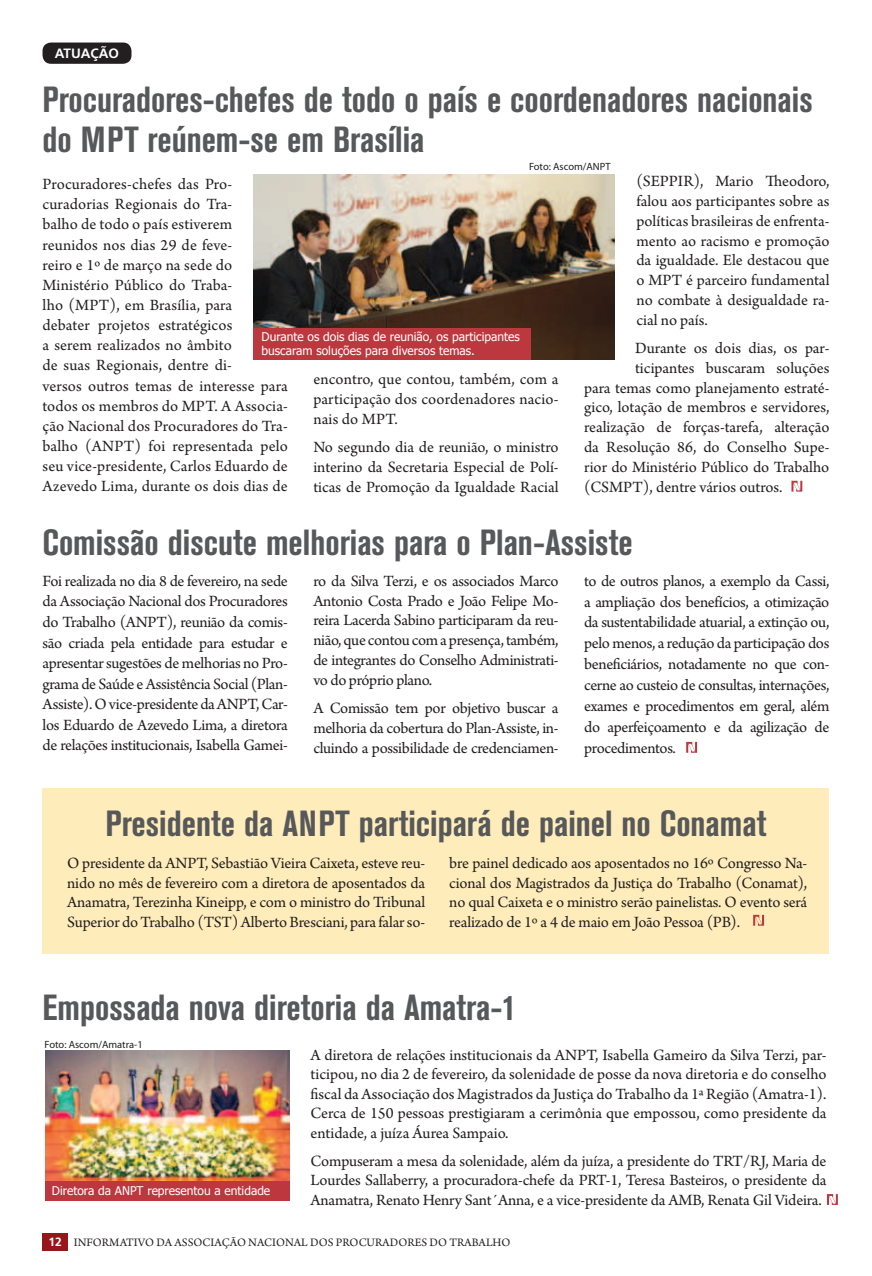
<style>
.page{position:relative;width:872px;height:1276px;background:#fff}
.page>*{position:absolute;margin:0;border:0;box-sizing:border-box;transform-origin:0 0}
.t1{font:700 condensed 36px/40.5px "Akzidenz Grotesk BE";color:#57585a}
.t2{font:16.5px/19.8px "Arno Pro";color:#231f20;text-align:justify}
.t3{font:700 13.5px "Frutiger";color:#fff}
.t4{font:12px/13.5px "Tahoma";color:#fff}
.t5{font:12px "Arno Pro";color:#231f20}
.t6{font:10.5px "Myriad Pro";color:#231f20}
.s1{font-family:"Frutiger";font-weight:700;color:#fff}
</style>
<div class="page">
<div style="left:43px;top:1233px;width:25px;height:17px;background:#961619"></div>
<svg style="left:791px;top:481px;width:11px;height:10px"></svg>
<div style="left:43px;top:787px;width:786px;height:166px;background:#feedbb"></div>
<div style="left:45px;top:1179px;width:244px;height:21px;background:#bd383e"></div>
<div style="left:43px;top:43px;width:88px;height:21px;background:#231f20;border-radius:9px"></div>
<img style="left:254px;top:175px;width:361px;height:185px">
<svg style="left:686px;top:742px;width:11px;height:11px"></svg>
<svg style="left:827px;top:1194px;width:11px;height:11px"></svg>
<div style="left:254px;top:329px;width:277px;height:31px;background:#bd383e"></div>
<img style="left:45px;top:1050px;width:244px;height:130px">
<svg style="left:753px;top:915px;width:11px;height:10px"></svg>
<p class="t3" style="left:55px;top:45px;width:66px">ATUAÇÃO</p>
<h1 class="t1" style="left:43px;top:79px;width:772px">Procuradores-chefes de todo o país e coordenadores nacionais do MPT reúnem-se em Brasília</h1>
<p class="t6" style="left:529px;top:159px;width:83px">Foto: Ascom/ANPT</p>
<p class="t2" style="left:43px;top:175px;width:247px;text-align:left">Procuradores-chefes das Pro&shy;curadorias Regionais do Tra-<br>balho de todo o país estiverem reunidos nos dias 29 de feve-<br>reiro e 1º de março na sede do<br>Ministério Público do Traba-<br>lho (MPT), em Brasília, para<br>debater projetos estratégicos<br>a serem realizados no âmbito<br>de suas Regionais, dentre di-<br>versos outros temas de interesse para todos os membros do MPT. A Associa&shy;ção Nacional dos Procuradores do Tra&shy;balho (ANPT) foi representada pelo seu vice-presidente, Carlos Eduardo de<br>Azevedo Lima, durante os dois dias de</p>
<p class="t4" style="left:261px;top:330px;width:260px">Durante os dois dias de reunião, os participantes buscaram soluções para diversos temas.</p>
<p class="t2" style="left:313px;top:370px;width:247px">encontro, que contou, também, com a participação dos coordenadores nacio&shy;nais do MPT.</p>
<p class="t2" style="left:313px;top:438px;width:247px">No segundo dia de reunião, o ministro interino da Secretaria Especial de Polí&shy;ticas de Promoção da Igualdade Racial</p>
<p class="t2" style="left:636px;top:172px;width:194px">(SEPPIR), Mario Theodoro, falou aos participantes sobre as políticas brasileiras de enfrenta&shy;mento ao racismo e promoção da igualdade. Ele destacou que o MPT é parceiro fundamental no combate à desigualdade ra&shy;cial no país.</p>
<p class="t2" style="left:635px;top:339px;width:196px">Durante os dois dias, os par-</p>
<p class="t2" style="left:635px;top:359px;width:196px">ticipantes buscaram soluções</p>
<p class="t2" style="left:584px;top:379px;width:247px">para temas como planejamento estraté-</p>
<p class="t2" style="left:584px;top:398px;width:247px">gico, lotação de membros e servidores,</p>
<p class="t2" style="left:584px;top:418px;width:247px">realização de forças-tarefa, alteração</p>
<p class="t2" style="left:584px;top:438px;width:247px">da Resolução 86, do Conselho Supe-</p>
<p class="t2" style="left:584px;top:458px;width:247px">rior do Ministério Público do Trabalho</p>
<p class="t2" style="left:584px;top:478px;width:200px">(CSMPT), dentre vários outros.</p>
<h1 class="t1" style="left:43px;top:523px;width:592px">Comissão discute melhorias para o Plan-Assiste</h1>
<p class="t2" style="left:43px;top:571px;width:247px;line-height:20.5px">Foi realizada no dia 8 de fevereiro, na sede da Associação Nacional dos Procuradores do Trabalho (ANPT), reunião da comis&shy;são criada pela entidade para estudar e apresentar sugestões de melhorias no Pro&shy;grama de Saúde e Assistência Social (Plan-Assiste). O vice-presidente da ANPT, Car&shy;los Eduardo de Azevedo Lima, a diretora de relações institucionais, Isabella Gamei-</p>
<p class="t2" style="left:313px;top:572px;width:247px">ro da Silva Terzi, e os associados Marco Antonio Costa Prado e João Felipe Mo&shy;reira Lacerda Sabino participaram da reu&shy;nião, que contou com a presença, também, de integrantes do Conselho Administrati&shy;vo do próprio plano.</p>
<p class="t2" style="left:313px;top:699px;width:247px">A Comissão tem por objetivo buscar a melhoria da cobertura do Plan-Assiste, in&shy;cluindo a possibilidade de credenciamen-</p>
<p class="t2" style="left:584px;top:571px;width:247px;line-height:20.9px">to de outros planos, a exemplo da Cassi, a ampliação dos benefícios, a otimização da sustentabilidade atuarial, a extinção ou, pelo menos, a redução da participação dos beneficiários, notadamente no que con&shy;cerne ao custeio de consultas, internações, exames e procedimentos em geral, além do aperfeiçoamento e da agilização de procedimentos.</p>
<h1 class="t1" style="left:106px;top:804px;width:662px">Presidente da ANPT participará de painel no Conamat</h1>
<p class="t2" style="left:449px;top:854px;width:359px">bre painel dedicado aos aposentados no 16º Congresso Na&shy;cional dos Magistrados da Justiça do Trabalho (Conamat), no qual Caixeta e o ministro serão painelistas. O evento será realizado de 1º a 4 de maio em João Pessoa (PB).</p>
<p class="t2" style="left:67px;top:854px;width:359px">O presidente da ANPT, Sebastião Vieira Caixeta, esteve reu&shy;nido no mês de fevereiro com a diretora de aposentados da Anamatra, Terezinha Kineipp, e com o ministro do Tribunal Superior do Trabalho (TST) Alberto Bresciani, para falar so-</p>
<h1 class="t1" style="left:43px;top:988px;width:475px">Empossada nova diretoria da Amatra-1</h1>
<p class="t6" style="left:45px;top:1038px;width:100px">Foto: Ascom/Amatra-1</p>
<p class="t4" style="left:52px;top:1183px;width:220px">Diretora da ANPT representou a entidade</p>
<p class="t2" style="left:310px;top:1045px;width:517px">A diretora de relações institucionais da ANPT, Isabella Gameiro da Silva Terzi, par&shy;ticipou, no dia 2 de fevereiro, da solenidade de posse da nova diretoria e do conselho fiscal da Associação dos Magistrados da Justiça do Trabalho da 1ª Região (Amatra-1).<br>Cerca de 150 pessoas prestigiaram a cerimônia que empossou, como presidente da entidade, a juíza Áurea Sampaio.</p>
<p class="t2" style="left:310px;top:1151px;width:517px">Compuseram a mesa da solenidade, além da juíza, a presidente do TRT/RJ, Maria de Lourdes Sallaberry, a procuradora-chefe da PRT-1, Teresa Basteiros, o presidente da Anamatra, Renato Henry Sant´Anna, e a vice-presidente da AMB, Renata Gil Videira.</p>
<p class="t5" style="left:49px;top:1235px;width:463px"><span class="s1">12</span> INFORMATIVO DA ASSOCIAÇÃO NACIONAL DOS PROCURADORES DO TRABALHO</p>
</div>
